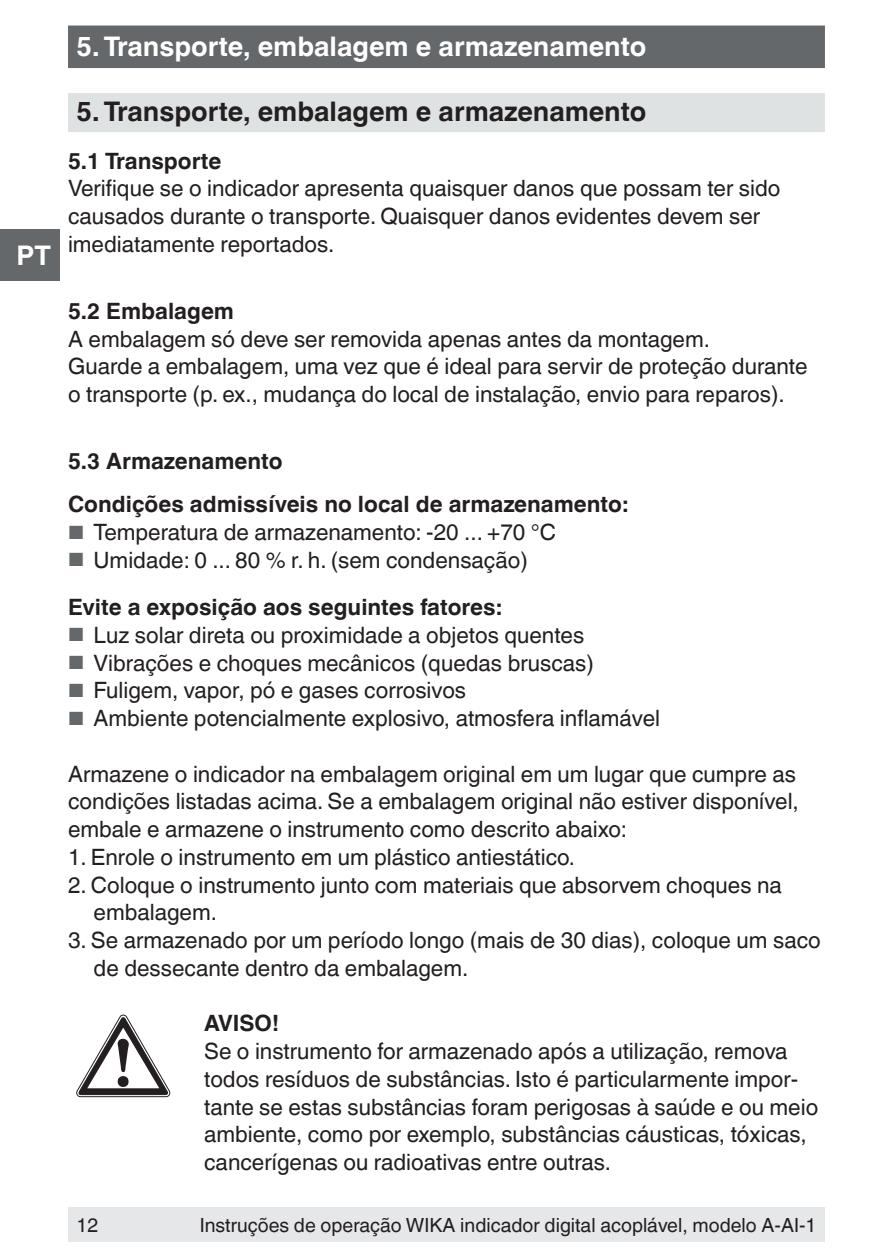
<style>
.page{position:relative;width:893px;height:1259px;background:#fff}
.page>*{position:absolute;margin:0;border:0;box-sizing:border-box;transform-origin:0 0}
.t1{font:700 27px "Helvetica World";color:#fff}
.t2{font:700 27px "Helvetica World";color:#231f20}
.t3{font:22.5px/27.6px "Helvetica World";color:#231f20}
.t4{font:700 22.5px/43.5px "Helvetica World";color:#231f20}
.t5{font:19.5px "Helvetica World";color:#231f20}
.s1{font-size:19.2px;color:#64686b}
.s2{font-weight:700}
</style>
<div class="page">
<div style="left:0;top:230px;width:60px;height:51px;background:#64686b"></div>
<div style="left:68px;top:1208px;width:757px;height:34px;background:#e6e7e9"></div>
<div style="left:68px;top:26px;width:757px;height:42px;background:#64686b"></div>
<div style="left:68px;top:93px;width:757px;height:39px;background:#dfe2e2"></div>
<svg style="left:77px;top:1015px;width:93px;height:82px"></svg>
<p class="t1" style="left:17px;top:240px;width:36px">PT</p>
<p class="t1" style="left:77px;top:31px;width:571px">5. Transporte, embalagem e armazenamento</p>
<p class="t2" style="left:77px;top:96px;width:571px">5. Transporte, embalagem e armazenamento</p>
<p class="t4" style="left:68px;top:139px;width:155px">5.1 Transporte</p>
<p class="t3" style="left:68px;top:175px;width:714px">Verifique se o indicador apresenta quaisquer danos que possam ter sido causados durante o transporte. Quaisquer danos evidentes devem ser imediatamente reportados.</p>
<p class="t4" style="left:68px;top:289px;width:167px">5.2 Embalagem</p>
<p class="t3" style="left:68px;top:325px;width:741px">A embalagem só deve ser removida apenas antes da montagem.<br>Guarde a embalagem, uma vez que é ideal para servir de proteção durante o transporte (p. ex., mudança do local de instalação, envio para reparos).</p>
<p class="t4" style="left:68px;top:439px;width:562px">5.3 Armazenamento<br>Condições admissíveis no local de armazenamento:</p>
<p class="t3" style="left:68px;top:518px;width:490px"><span class="s1">■</span> Temperatura de armazenamento: -20 ... +70 °C</p>
<p class="t3" style="left:68px;top:536px;width:461px;line-height:47.4px"><span class="s1">■</span> Umidade: 0 ... 80 % r. h. (sem condensação)<br><span class="s2">Evite a exposição aos seguintes fatores:</span></p>
<p class="t3" style="left:68px;top:621px;width:518px"><span class="s1">■</span> Luz solar direta ou proximidade a objetos quentes</p>
<p class="t3" style="left:68px;top:649px;width:527px"><span class="s1">■</span> Vibrações e choques mecânicos (quedas bruscas)</p>
<p class="t3" style="left:68px;top:677px;width:400px"><span class="s1">■</span> Fuligem, vapor, pó e gases corrosivos</p>
<p class="t3" style="left:68px;top:704px;width:594px"><span class="s1">■</span> Ambiente potencialmente explosivo, atmosfera inflamável</p>
<p class="t3" style="left:68px;top:760px;width:732px">Armazene o indicador na embalagem original em um lugar que cumpre as condições listadas acima. Se a embalagem original não estiver disponível, embale e armazene o instrumento como descrito abaixo:</p>
<p class="t3" style="left:68px;top:843px;width:509px">1. Enrole o instrumento em um plástico antiestático.</p>
<p class="t3" style="left:94px;top:871px;width:690px;text-indent:-26px">2. Coloque o instrumento junto com materiais que absorvem choques na embalagem.</p>
<p class="t3" style="left:94px;top:926px;width:729px;text-indent:-26px">3. Se armazenado por um período longo (mais de 30 dias), coloque um saco de dessecante dentro da embalagem.</p>
<p class="t4" style="left:204px;top:1002px;width:77px">AVISO!</p>
<p class="t3" style="left:204px;top:1037px;width:616px">Se o instrumento for armazenado após a utilização, remova todos resíduos de substâncias. Isto é particularmente impor&shy;tante se estas substâncias foram perigosas à saúde e ou meio ambiente, como por exemplo, substâncias cáusticas, tóxicas, cancerígenas ou radioativas entre outras.</p>
<p class="t5" style="left:77px;top:1213px;width:23px">12</p>
<p class="t5" style="left:200px;top:1213px;width:618px">Instruções de operação WIKA indicador digital acoplável, modelo A-AI-1</p>
</div>
